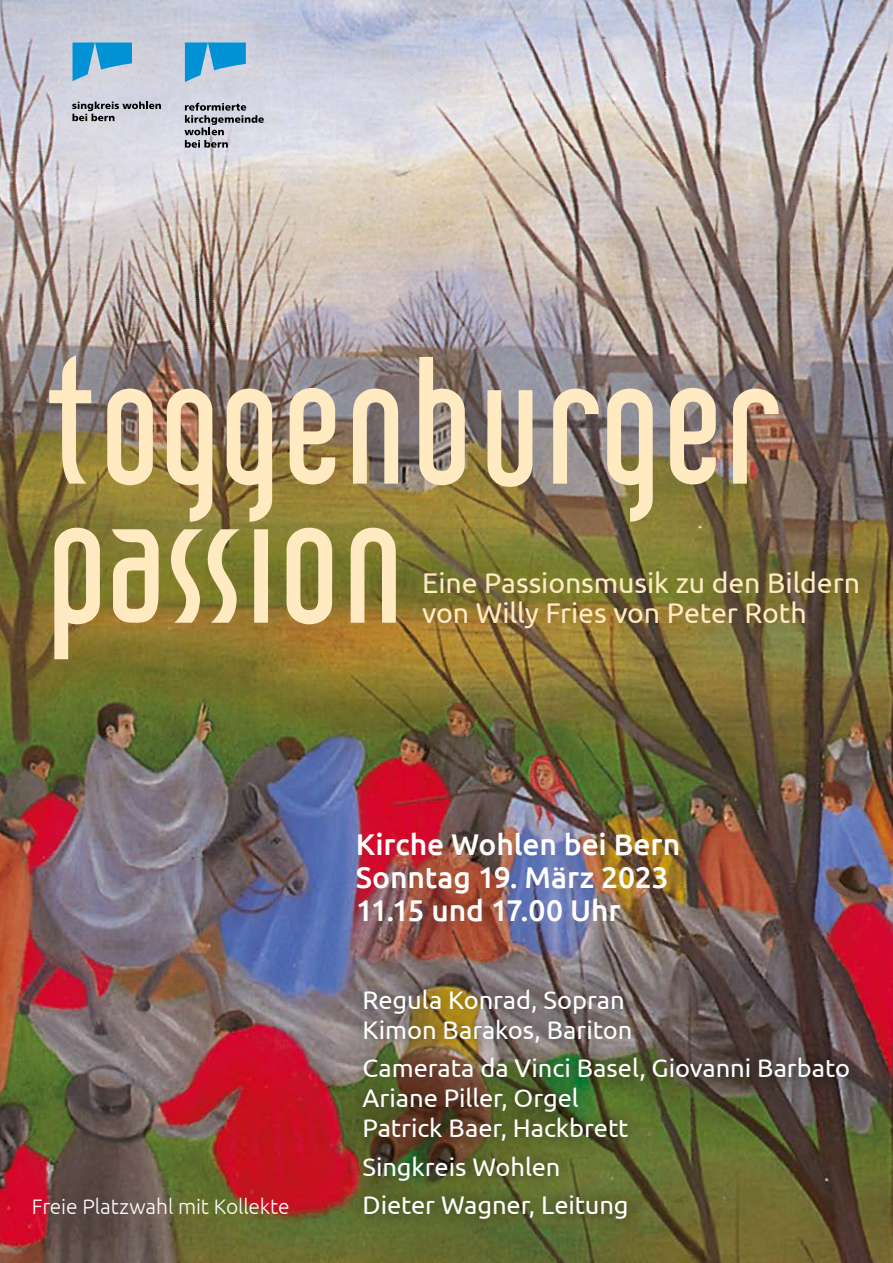
<style>
.page{position:relative;width:893px;height:1263px;background:#fff}
.page>*{position:absolute;margin:0;border:0;box-sizing:border-box;transform-origin:0 0}
.decotech{font:180px "Deco Tech";letter-spacing:.025em;color:#ffeac2}
.Ort{font:500 30px "Ubuntu";letter-spacing:-.005em;color:#fff}
.ubuntu_18{font:28.5px/30px "Ubuntu";letter-spacing:-.005em;color:#ffeac2}
.ubuntu_18-2{font:25.5px "Ubuntu";letter-spacing:-.005em;color:#fff}
.Vorverkauf{font:300 21px "Ubuntu";letter-spacing:-.005em;color:#fff}
</style>
<div class="page">
<img style="left:0;top:524px;width:893px;height:739px">
<img style="left:0;top:0;width:893px;height:524px">
<div style="left:346px;top:973px;width:521px;height:263px;background:#000;opacity:.75"></div>
<div style="left:39px;top:9px;width:151px;height:145px;background:#fff;opacity:.22"></div>
<svg style="left:73px;top:43px;width:59px;height:38px;background:#4eaad6"></svg>
<svg style="left:72px;top:102px;width:80px;height:19px;background:#9e9ea7"></svg>
<div style="left:152px;top:9px;width:140px;height:171px;background:#fff;opacity:.22"></div>
<svg style="left:185px;top:43px;width:61px;height:39px;background:#4ea9d7"></svg>
<svg style="left:184px;top:103px;width:80px;height:45px;background:#a9abb4"></svg>
<p class="decotech" style="left:48px;top:326px;width:733px">toggenburger</p>
<p class="decotech" style="left:48px;top:465px;width:358px">passion</p>
<p class="ubuntu_18" style="left:422px;top:567px;width:439px">Eine Passionsmusik zu den Bildern von Willy Fries von Peter Roth</p>
<p class="Vorverkauf" style="left:32px;top:1193px;width:259px">Freie Platzwahl mit Kollekte</p>
<p class="Ort" style="left:356px;top:825px;width:326px">Kirche Wohlen bei Bern</p>
<p class="Ort" style="left:356px;top:858px;width:314px">Sonntag 19. März 2023</p>
<p class="Ort" style="left:356px;top:891px;width:266px">11.15 und 17.00 Uhr</p>
<p class="ubuntu_18-2" style="left:362px;top:984px;width:264px">Regula Konrad, Sopran</p>
<p class="ubuntu_18-2" style="left:362px;top:1014px;width:271px">Kimon Barakos, Bariton</p>
<p class="ubuntu_18-2" style="left:362px;top:1052px;width:489px">Camerata da Vinci Basel, Giovanni Barbato</p>
<p class="ubuntu_18-2" style="left:362px;top:1082px;width:218px">Ariane Piller, Orgel</p>
<p class="ubuntu_18-2" style="left:362px;top:1112px;width:267px">Patrick Baer, Hackbrett</p>
<p class="ubuntu_18-2" style="left:362px;top:1151px;width:199px">Singkreis Wohlen</p>
<p class="ubuntu_18-2" style="left:362px;top:1189px;width:268px">Dieter Wagner, Leitung</p>
</div>
